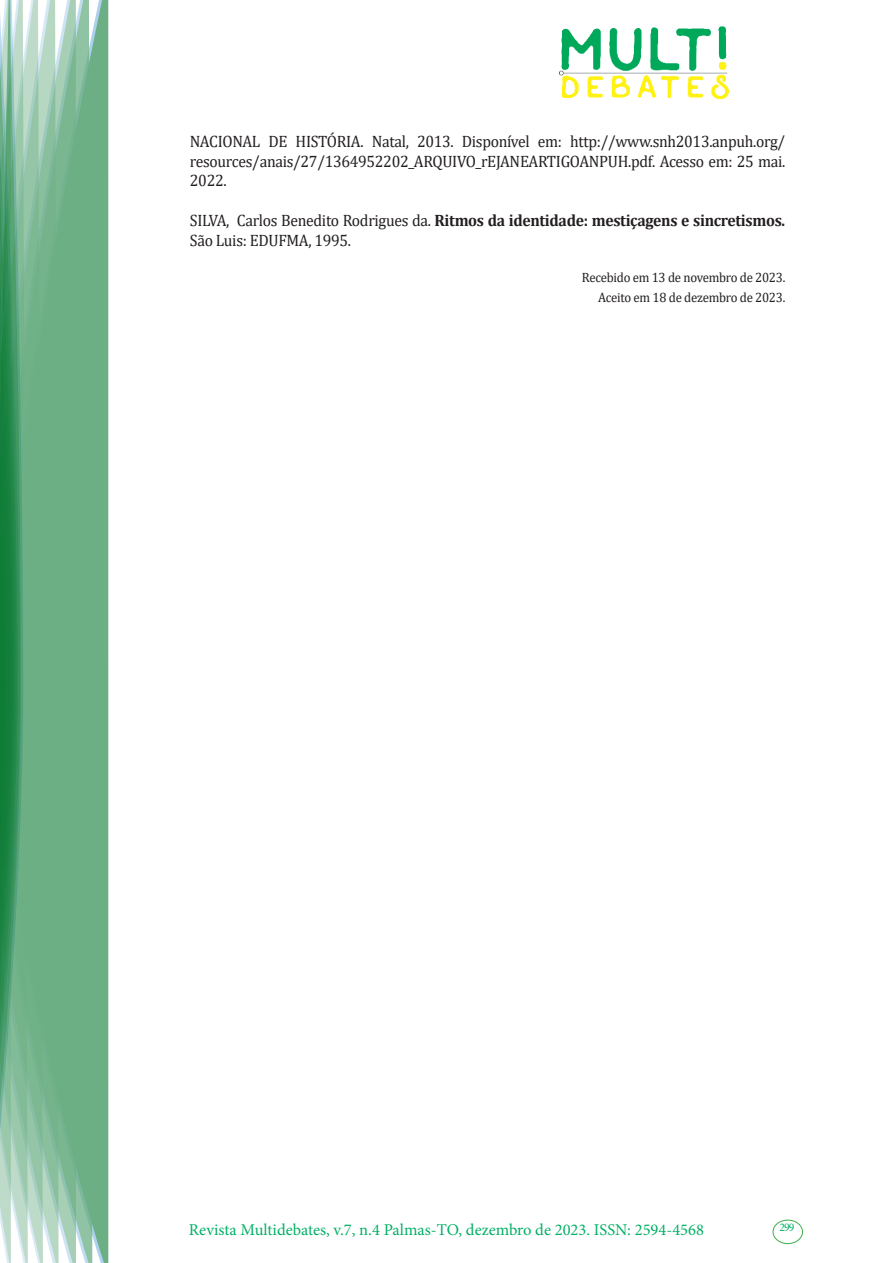
<style>
.page{position:relative;width:893px;height:1263px;background:#fff}
.page>*{position:absolute;margin:0;border:0;box-sizing:border-box;transform-origin:0 0}
.texto{font:16.5px/19.8px "Cambria";letter-spacing:-.02em;color:#231f20;text-align:justify;scale:.95 1}
.t1{font:16.5px "Minion Pro";color:#00b064}
.texto-2{font:13.5px "Cambria";letter-spacing:-.02em;color:#231f20;scale:.95 1}
.t2{font:11.7px "Minion Pro";color:#00b064}
.s1{font-weight:700}
</style>
<div class="page">
<img style="left:559px;top:26px;width:169px;height:72px">
<div style="left:95px;top:0;width:14px;height:1263px;background:#6caf84"></div>
<svg style="left:79px;top:0;width:16px;height:1263px;background:#71b289"></svg>
<svg style="left:62px;top:0;width:17px;height:1263px;background:#75b48c"></svg>
<svg style="left:45px;top:0;width:17px;height:1263px;background:#7cb792"></svg>
<svg style="left:30px;top:0;width:15px;height:1263px;background:#80ba96"></svg>
<svg style="left:0;top:0;width:30px;height:1263px;background:#61a97f"></svg>
<div style="left:772px;top:1219px;width:31px;height:25px;border:1px solid #40ae49;border-radius:50%"></div>
<p class="texto" style="left:190px;top:131px;width:628px">NACIONAL DE HISTÓRIA. Natal, 2013. Disponível em: http://www.snh2013.anpuh.org/ resources/anais/27/1364952202_ARQUIVO_rEJANEARTIGOANPUH.pdf. Acesso em: 25 mai.<br>2022.</p>
<p class="texto" style="left:190px;top:210px;width:628px">SILVA, Carlos Benedito Rodrigues da. <span class="s1">Ritmos da identidade: mestiçagens e sincretismos.<br></span>São Luis: EDUFMA, 1995.</p>
<p class="texto-2" style="left:582px;top:269px;width:216px">Recebido em 13 de novembro de 2023.</p>
<p class="texto-2" style="left:598px;top:289px;width:199px">Aceito em 18 de dezembro de 2023.</p>
<p class="t1" style="left:189px;top:1218px;width:517px">Revista Multidebates, v.7, n.4 Palmas-TO, dezembro de 2023. ISSN: 2594-4568</p>
<p class="t2" style="left:779px;top:1219px;width:16px">299</p>
</div>
